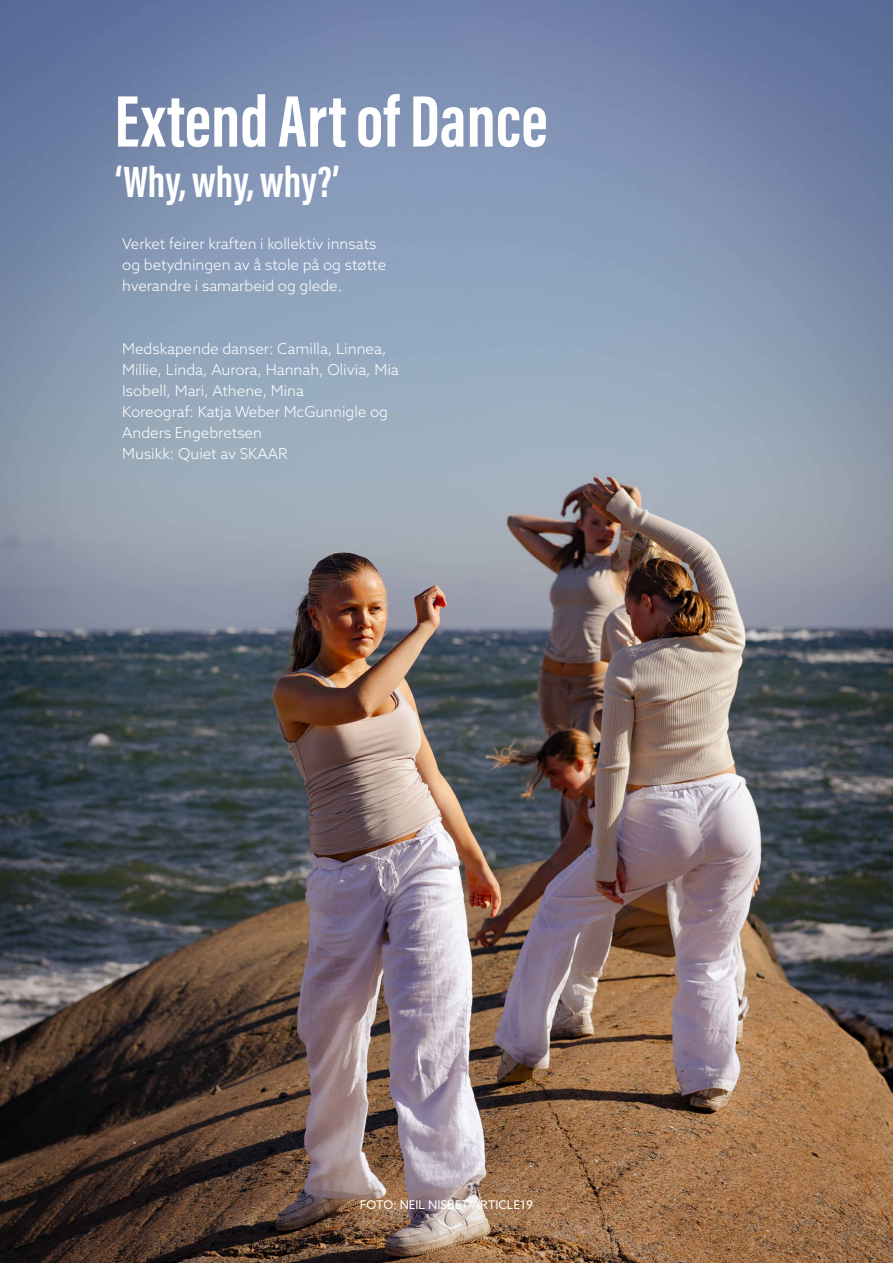
<style>
.page{position:relative;width:893px;height:1263px;background:#fff}
.page>*{position:absolute;margin:0;border:0;box-sizing:border-box;transform-origin:0 0}
.t1{font:700 75px "Acumin Pro Extra Cond";color:#fff}
.t2{font:700 45px "Acumin Pro Extra Cond";color:#fff}
.t3{font:300 15px/21px "Azo Sans";color:#fff}
.t4{font:12px "Azo Sans";color:#fff}
</style>
<div class="page">
<img style="left:0;top:0;width:893px;height:1263px">
<p class="t1" style="left:115px;top:75px;width:434px">Extend Art of Dance</p>
<p class="t2" style="left:115px;top:154px;width:226px">‘Why, why, why?’</p>
<p class="t3" style="left:122px;top:233px;width:265px">Verket feirer kraften i kollektiv innsats og betydningen av å stole på og støtte hverandre i samarbeid og glede.</p>
<p class="t3" style="left:122px;top:338px;width:278px">Medskapende danser: Camilla, Linnea,<br>Millie, Linda, Aurora, Hannah, Olivia, Mia<br>Isobell, Mari, Athene, Mina</p>
<p class="t3" style="left:122px;top:401px;width:267px">Koreograf: Katja Weber McGunnigle og<br>Anders Engebretsen</p>
<p class="t3" style="left:122px;top:443px;width:167px">Musikk: Quiet av SKAAR</p>
<p class="t4" style="left:360px;top:1197px;width:175px">FOTO: NEIL NISBET/ARTICLE19</p>
</div>
